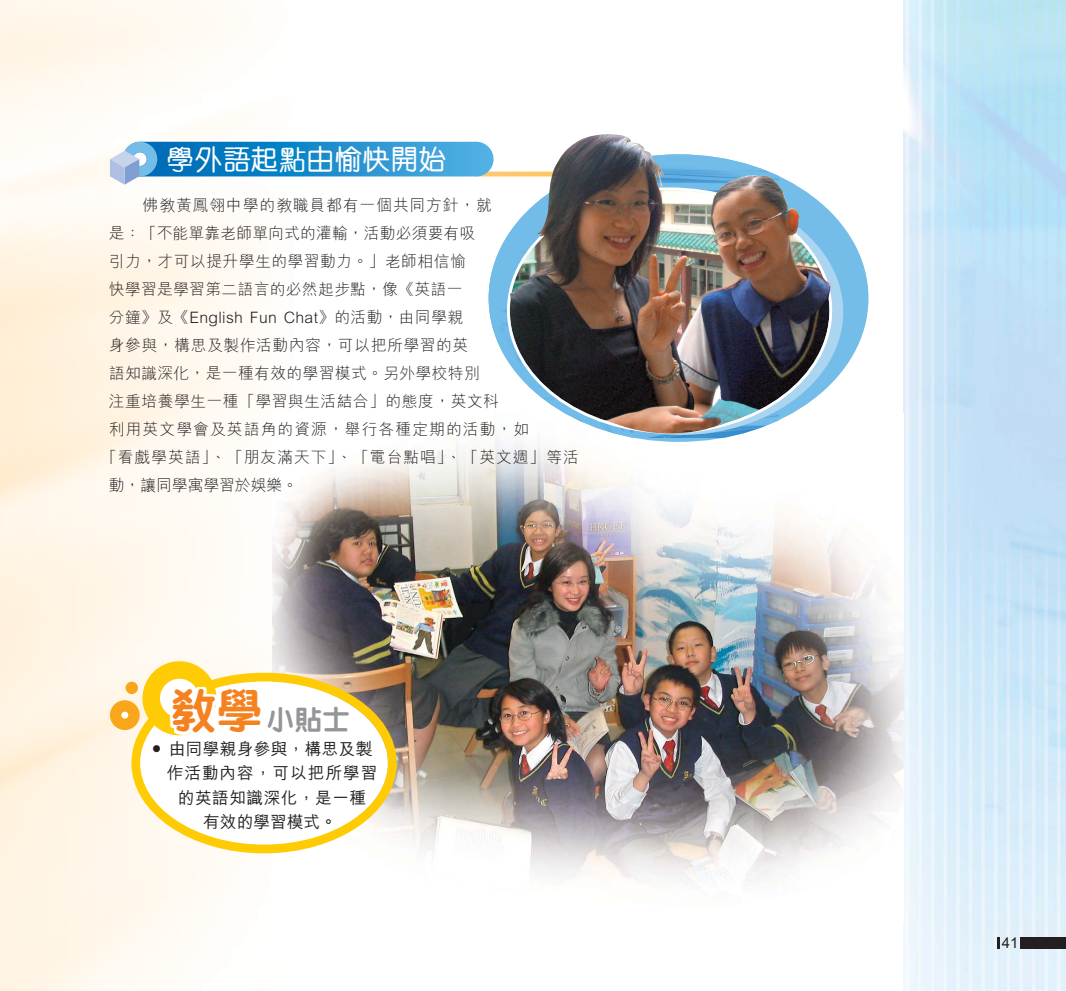
<style>
.page{position:relative;width:1066px;height:991px;background:#fff}
.page>*{position:absolute;margin:0;border:0;box-sizing:border-box;transform-origin:0 0}
.t1{font:500 28px "M Yuen";color:#fff}
.t2{font:800 27.82px "M Yuen";color:#939598}
.t3{font:500 16.62px "M Hei";letter-spacing:.035em;color:#231f20}
.t4{font:500 16.62px "M Hei";letter-spacing:.06em;color:#231f20}
.t5{font:500 16.62px "M Hei";letter-spacing:.005em;color:#231f20}
.t6{font:300 15.75px "M Hei";letter-spacing:.03em;color:#231f20}
.t7{font:300 15.75px "M Hei";letter-spacing:.065em;color:#231f20}
.t8{font:300 15.75px "M Hei";letter-spacing:.07em;color:#231f20}
.t9{font:300 15.75px "M Hei";letter-spacing:.01em;color:#231f20}
.t10{font:300 15.75px "M Hei";letter-spacing:.06em;color:#231f20}
.t11{font:300 15.75px "M Hei";color:#231f20}
.t12{font:500 14.88px "M Hei";color:#231f20}
.s1{font-family:"Charcoal";font-weight:400}
</style>
<div class="page">
<img style="left:904px;top:0;width:162px;height:990px">
<div style="left:1021px;top:937px;width:45px;height:11px;background:#231f20"></div>
<svg style="left:997px;top:937px;width:2px;height:11px"></svg>
<img style="left:273px;top:437px;width:631px;height:454px">
<svg style="left:131px;top:672px;width:266px;height:181px"></svg>
<svg style="left:110px;top:661px;width:106px;height:74px"></svg>
<div style="left:126px;top:681px;width:12px;height:13px;background:#faa61a;border-radius:50%"></div>
<svg style="left:474px;top:171px;width:290px;height:5px"></svg>
<svg style="left:123px;top:142px;width:370px;height:34px;background:#1d8ccc"></svg>
<svg style="left:110px;top:142px;width:47px;height:43px"></svg>
<svg style="left:489px;top:154px;width:379px;height:288px;background:#7dc0ea"></svg>
<img style="left:489px;top:154px;width:256px;height:283px">
<img style="left:510px;top:134px;width:321px;height:299px">
<h1 class="t1" style="left:166px;top:145px;width:281px">學外語起點由愉快開始</h1>
<p class="t10" style="left:143px;top:197px;width:351px">佛教黃鳳翎中學的教職員都有一個共同方針，就</p>
<p class="t9" style="left:109px;top:225px;width:368px">是：「不能單靠老師單向式的灌輸，活動必須要有吸</p>
<p class="t6" style="left:109px;top:253px;width:358px">引力，才可以提升學生的學習動力。」老師相信愉</p>
<p class="t6" style="left:109px;top:281px;width:355px">快學習是學習第二語言的必然起步點，像《英語一</p>
<p class="t6" style="left:109px;top:309px;width:355px">分鐘》及《English Fun Chat》的活動，由同學親</p>
<p class="t6" style="left:109px;top:337px;width:361px">身參與，構思及製作活動內容，可以把所學習的英</p>
<p class="t6" style="left:109px;top:365px;width:372px">語知識深化，是一種有效的學習模式。另外學校特別</p>
<p class="t6" style="left:109px;top:393px;width:392px">注重培養學生一種「學習與生活結合」的態度，英文科</p>
<p class="t8" style="left:109px;top:421px;width:422px">利用英文學會及英語角的資源，舉行各種定期的活動，如</p>
<p class="t7" style="left:101px;top:449px;width:479px">「看戲學英語」、「朋友滿天下」、「電台點唱」、「英文週」等活</p>
<p class="t11" style="left:109px;top:477px;width:190px">動，讓同學寓學習於娛樂。</p>
<h2 class="t2" style="left:168px;top:705px;width:184px"><sup>教學</sup>小貼士</h2>
<p class="t3" style="left:152px;top:740px;width:222px"><span class="s1">•</span> 由同學親身參與，構思及製</p>
<p class="t4" style="left:167px;top:764px;width:212px">作活動內容，可以把所學習</p>
<p class="t3" style="left:178px;top:789px;width:190px">的英語知識深化，是一種</p>
<p class="t5" style="left:203px;top:813px;width:135px">有效的學習模式。</p>
<p class="t12" style="left:1002px;top:934px;width:18px">41</p>
</div>
